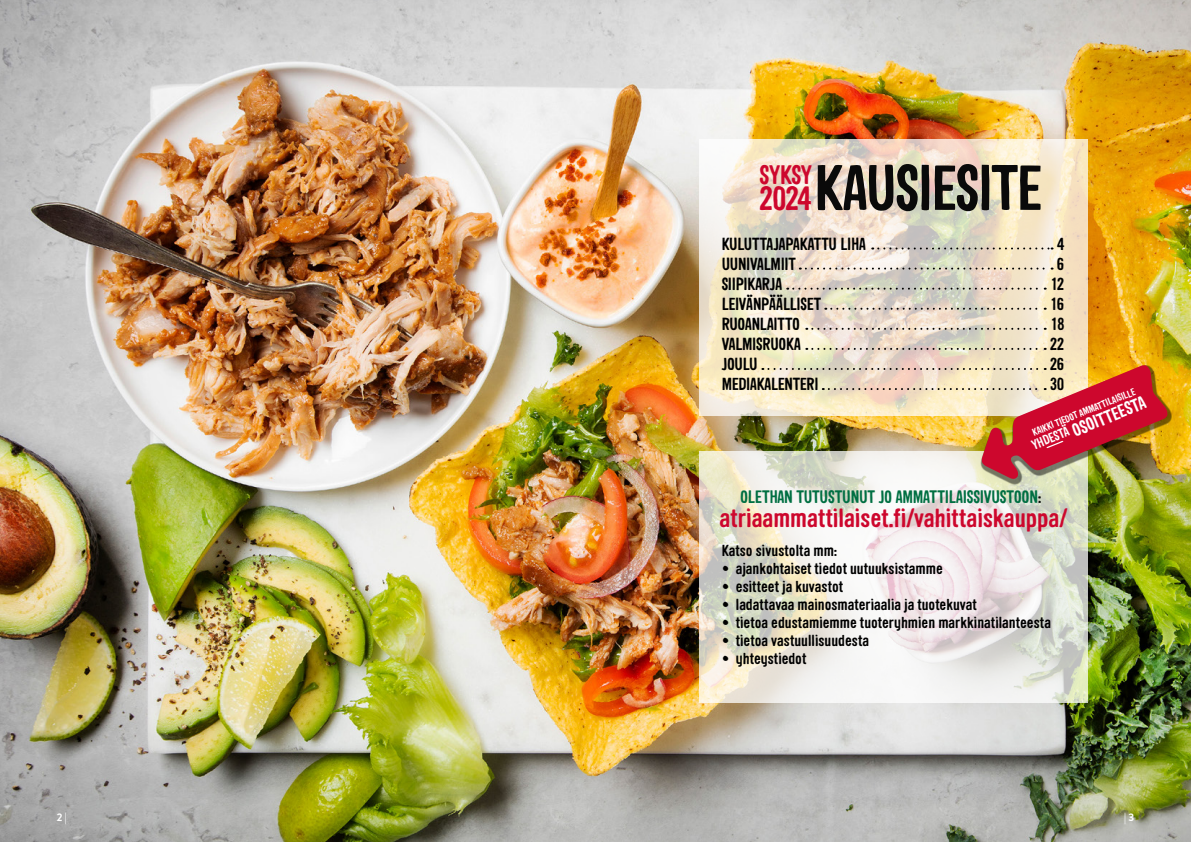
<style>
.page{position:relative;width:1191px;height:842px;background:#fff}
.page>*{position:absolute;margin:0;border:0;box-sizing:border-box;transform-origin:0 0}
.t1{font:700 62.3px "Sini";letter-spacing:-.02em;color:#0a0a0a}
.t2{font:700 32.9px "Sini";color:#cd072d}
.t3{font:700 25.9px "Sini";letter-spacing:-.01em;color:#cd072d}
.t4{font:700 25.5px "Sini";color:#cd072d}
.t5{font:700 18px "Sini";color:#fff}
.t6{font:700 17.5px "Sini";letter-spacing:-.01em;color:#006f42}
.t7{font:700 17px/20px "Sini";letter-spacing:-.015em;color:#000}
.t8{font:700 17px/20px "Sini";letter-spacing:-.04em;color:#000;text-align:center}
.t9{font:700 15.5px "Sini";color:#000}
.t10{font:700 11px "Brandon Grotesque";color:#fff}
.t11{font:700 10px "Sini";color:#fff}
.s1{font-size:17px;color:#0a0a0a}
</style>
<div class="page">
<img style="left:0;top:0;width:1191px;height:842px">
<svg style="left:699px;top:139px;width:388px;height:277px;background:#ece0cb"></svg>
<svg style="left:699px;top:451px;width:388px;height:251px"></svg>
<svg style="left:800px;top:268px;width:252px;height:2px"></svg>
<svg style="left:787px;top:288px;width:258px;height:2px"></svg>
<svg style="left:825px;top:308px;width:220px;height:2px"></svg>
<svg style="left:806px;top:328px;width:239px;height:2px"></svg>
<svg style="left:806px;top:348px;width:239px;height:2px"></svg>
<svg style="left:872px;top:247px;width:180px;height:2px"></svg>
<div style="left:980px;top:365px;width:191px;height:120px;background:#000;opacity:.5"></div>
<img style="left:762px;top:365px;width:405px;height:114px">
<h1 class="t1" style="left:814px;top:149px;width:229px">KAUSIESITE</h1>
<h3 class="t3" style="left:759px;top:158px;width:54px">SYKSY</h3>
<h2 class="t2" style="left:759px;top:178px;width:54px">2024</h2>
<p class="t7" style="left:721px;top:233px;width:145px">KULUTTAJAPAKATTU LIHA<br>UUNIVALMIIT<br>SIIPIKARJA<br>LEIVÄNPÄÄLLISET<br>RUOANLAITTO<br>VALMISRUOKA<br>JOULU<br>MEDIAKALENTERI</p>
<p class="t8" style="left:1049px;top:233px;width:16px">4<br>6<br>12<br>16<br>18<br>22<br>26<br>30</p>
<p class="t11" style="left:1030px;top:427px;width:112px;rotate:-22deg">KAIKKI TIEDOT AMMATTILAISILLE</p>
<p class="t5" style="left:1028px;top:436px;width:122px;rotate:-22deg"><sup>YHDESTÄ</sup> OSOITTEESTA</p>
<p class="t6" style="left:740px;top:485px;width:308px">OLETHAN TUTUSTUNUT JO AMMATTILAISSIVUSTOON<span class="s1">:</span></p>
<h3 class="t4" style="left:719px;top:502px;width:349px">atriaammattilaiset.fi/vahittaiskauppa/</h3>
<p class="t9" style="left:721px;top:541px;width:121px">Katso sivustolta mm:</p>
<p class="t9" style="left:721px;top:559px;width:223px">• ajankohtaiset tiedot uutuuksistamme</p>
<p class="t9" style="left:721px;top:577px;width:123px">• esitteet ja kuvastot</p>
<p class="t9" style="left:721px;top:595px;width:257px">• ladattavaa mainosmateriaalia ja tuotekuvat</p>
<p class="t9" style="left:721px;top:613px;width:331px">• tietoa edustamiemme tuoteryhmien markkinatilanteesta</p>
<p class="t9" style="left:721px;top:631px;width:149px">• tietoa vastuullisuudesta</p>
<p class="t9" style="left:721px;top:649px;width:86px">• yhteystiedot</p>
<p class="t10" style="left:57px;top:810px;width:12px">2 |</p>
<p class="t10" style="left:1124px;top:810px;width:12px">| 3</p>
</div>
